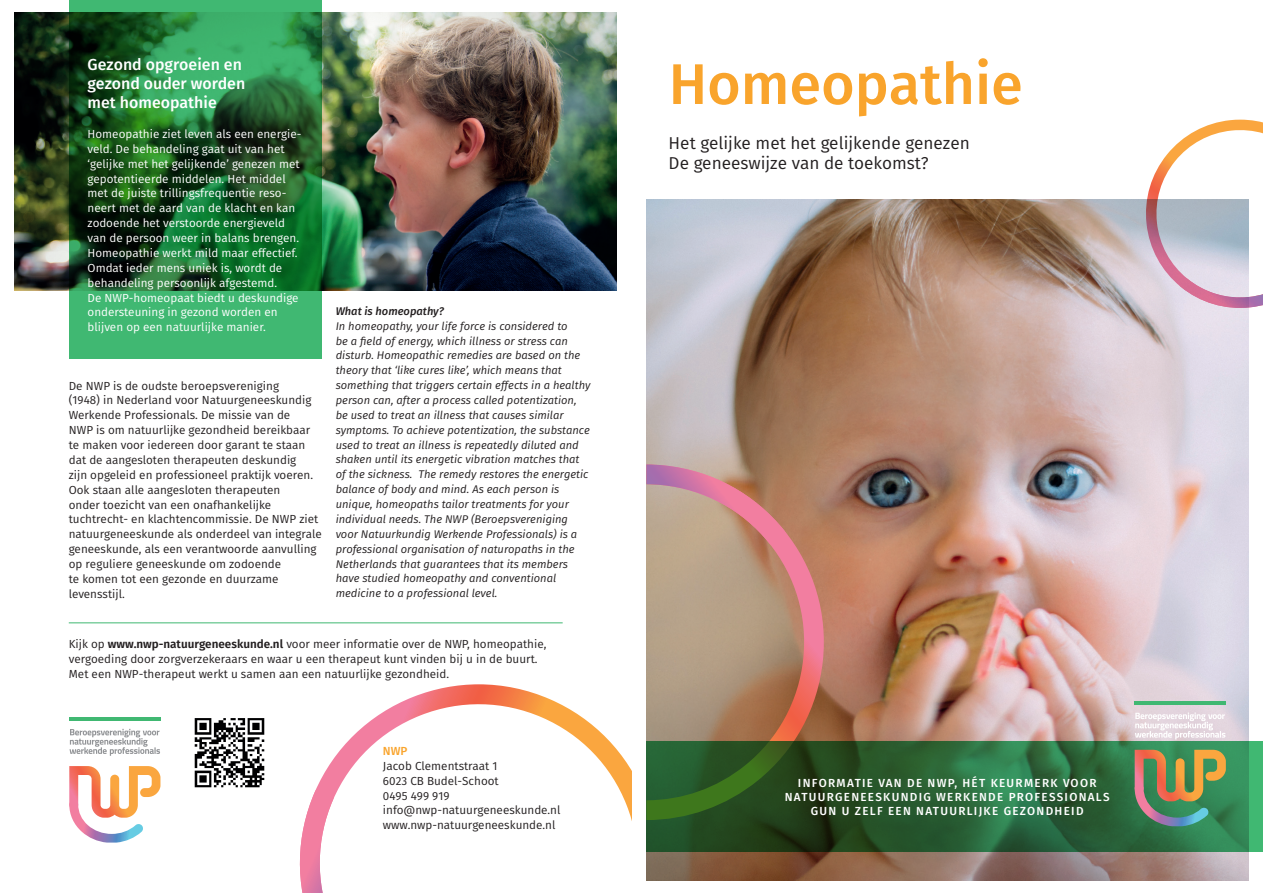
<style>
.page{position:relative;width:1263px;height:893px;background:#fff}
.page>*{position:absolute;margin:0;border:0;box-sizing:border-box;transform-origin:0 0}
.t1{font:500 57.3px "Fira Sans";color:#f9a42c}
.t2{font:17.25px/20.2px "Fira Sans";color:#231f20}
.t3{font:500 15.9px/19px "Fira Sans";color:#fff}
.t4{font:11.7px/14.9px "Fira Sans";color:#231f20}
.t5{font:11.7px/14.9px "Fira Sans";color:#fff}
.t6{font:500 11.7px/14px "Fira Sans";letter-spacing:.11em;color:#fff;text-align:center}
.t7{font:500 11.7px "Fira Sans";color:#f9a42c}
.t8{font:italic 11.1px/14.9px "Fira Sans";color:#231f20}
.t9{font:italic 500 11.1px "Fira Sans";color:#231f20}
.s1{font-weight:600}
</style>
<div class="page">
<img style="left:15px;top:13px;width:602px;height:277px">
<svg style="left:69px;top:0;width:253px;height:359px;background:#23743c"></svg>
<svg style="left:317px;top:684px;width:314px;height:134px"></svg>
<svg style="left:299px;top:786px;width:124px;height:107px"></svg>
<svg style="left:69px;top:766px;width:91px;height:77px"></svg>
<svg style="left:70px;top:729px;width:90px;height:27px"></svg>
<hr style="left:69px;top:717px;width:92px;height:4px;background:#40b872">
<hr style="left:69px;top:623px;width:494px;height:1px;background:#40b872">
<img style="left:194px;top:718px;width:71px;height:70px">
<img style="left:646px;top:199px;width:602px;height:681px">
<svg style="left:646px;top:464px;width:182px;height:277px;background:#b68c75"></svg>
<svg style="left:646px;top:464px;width:142px;height:84px;background:#c19088"></svg>
<svg style="left:1144px;top:120px;width:119px;height:190px"></svg>
<svg style="left:646px;top:741px;width:617px;height:110px;background:#2a6133"></svg>
<svg style="left:1135px;top:750px;width:91px;height:76px;background:#7f8a5d"></svg>
<svg style="left:1135px;top:712px;width:90px;height:27px"></svg>
<hr style="left:1135px;top:701px;width:91px;height:4px;background:#40b872">
<h3 class="t3" style="left:88px;top:55px;width:159px">Gezond opgroeien en gezond ouder worden met homeopathie</h3>
<p class="t5" style="left:88px;top:126px;width:215px">Homeopathie ziet leven als een energie&shy;veld. De behandeling gaat uit van het ‘gelijke met het gelijkende’ genezen met gepotentieerde middelen. Het middel met de juiste trillingsfrequentie reso&shy;neert met de aard van de klacht en kan zodoende het verstoorde energieveld van de persoon weer in balans brengen.<br>Homeopathie werkt mild maar effectief.<br>Omdat ieder mens uniek is, wordt de behandeling persoonlijk afgestemd.<br>De NWP-homeopaat biedt u deskundige ondersteuning in gezond worden en blijven op een natuurlijke manier.</p>
<p class="t9" style="left:336px;top:303px;width:110px">What is homeopathy?</p>
<p class="t8" style="left:336px;top:318px;width:256px">In homeopathy, your life force is considered to<br>be a field of energy, which illness or stress can disturb. Homeopathic remedies are based on the theory that ‘like cures like’, which means that something that triggers certain effects in a healthy person can, after a process called potentization, be used to treat an illness that causes similar symptoms. To achieve potentization, the substance used to treat an illness is repeatedly diluted and shaken until its energetic vibration matches that of the sickness. The remedy restores the energetic balance of body and mind. As each person is unique, homeopaths tailor treatments for your individual needs. The NWP (Beroepsvereniging voor Natuurkundig Werkende Professionals) is a professional organisation of naturopaths in the Netherlands that guarantees that its members have studied homeopathy and conventional medicine to a professional level.</p>
<p class="t4" style="left:69px;top:636px;width:479px">Kijk op <span class="s1">www.nwp-natuurgeneeskunde.nl</span> voor meer informatie over de NWP, homeopathie, vergoeding door zorgverzekeraars en waar u een therapeut kunt vinden bij u in de buurt.<br>Met een NWP-therapeut werkt u samen aan een natuurlijke gezondheid.</p>
<p class="t4" style="left:69px;top:378px;width:255px">De NWP is de oudste beroepsvereniging<br>(1948) in Nederland voor Natuurgeneeskundig Werkende Professionals. De missie van de<br>NWP is om natuurlijke gezondheid bereikbaar te maken voor iedereen door garant te staan dat de aangesloten therapeuten deskundig<br>zijn opgeleid en professioneel praktijk voeren.<br>Ook staan alle aangesloten therapeuten<br>onder toezicht van een onafhankelijke tuchtrecht- en klachtencommissie. De NWP ziet natuurgeneeskunde als onderdeel van integrale geneeskunde, als een verantwoorde aanvulling op reguliere geneeskunde om zodoende<br>te komen tot een gezonde en duurzame levensstijl.</p>
<p class="t7" style="left:383px;top:743px;width:26px">NWP</p>
<p class="t4" style="left:383px;top:758px;width:179px">Jacob Clementstraat 1<br>6023 CB Budel-Schoot<br>0495 499 919 info@nwp-natuurgeneeskunde.nl www.nwp-natuurgeneeskunde.nl</p>
<h1 class="t1" style="left:669px;top:44px;width:356px">Homeopathie</h1>
<h2 class="t2" style="left:669px;top:133px;width:303px">Het gelijke met het gelijkende genezen<br>De geneeswijze van de toekomst?</h2>
<p class="t6" style="left:785px;top:776px;width:326px">INFORMATIE VAN DE NWP, HÉT KEURMERK VOOR<br>NATUURGENEESKUNDIG WERKENDE PROFESSIONALS<br>GUN U ZELF EEN NATUURLIJKE GEZONDHEID</p>
</div>
